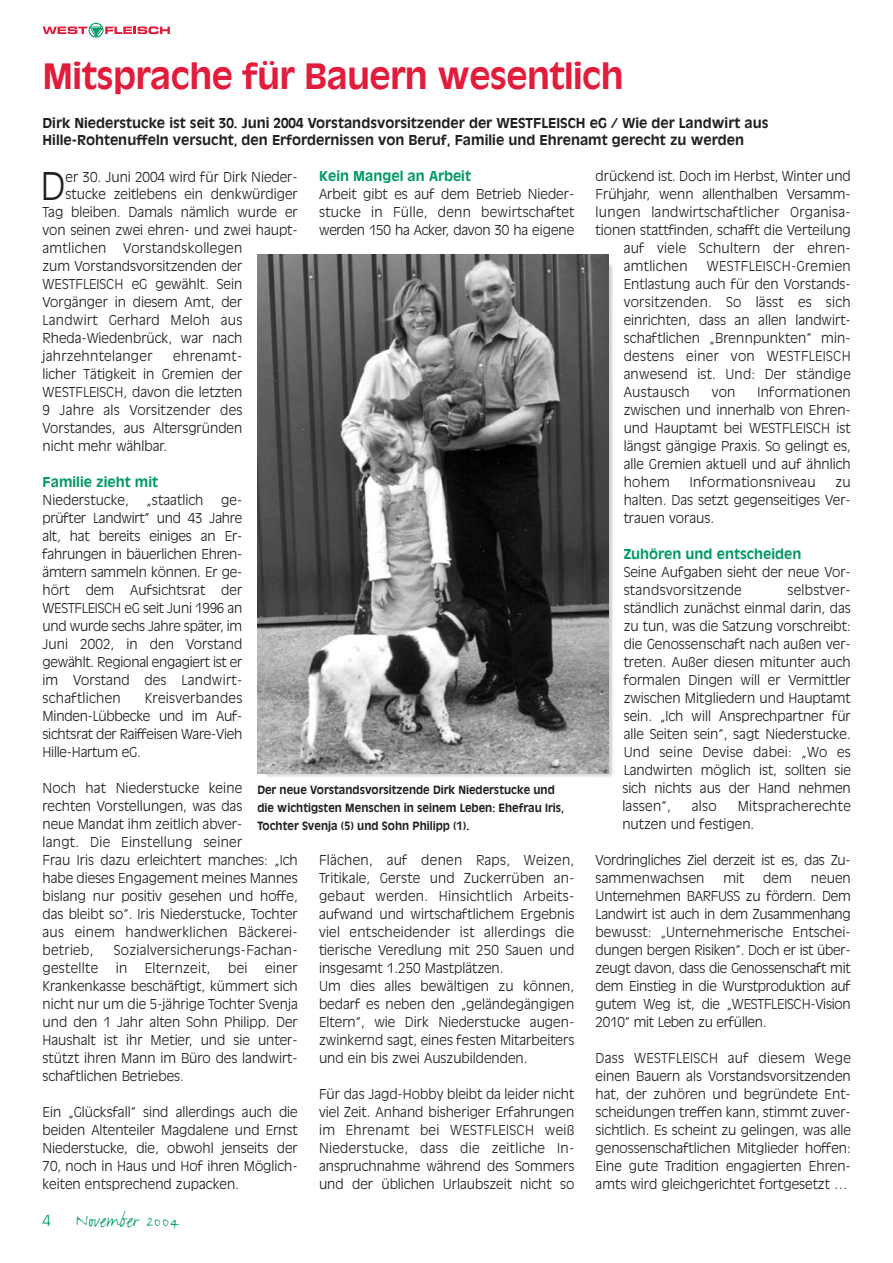
<style>
.page{position:relative;width:893px;height:1263px;background:#fff}
.page>*{position:absolute;margin:0;border:0;box-sizing:border-box;transform-origin:0 0}
.t1{font:300 37.8px "Antique Olive";color:#231f20}
.t2{font:700 34.5px "Antique Olive";letter-spacing:-.015em;color:#e21d3c}
.t3{font:21px "FF Justlefthand";color:#009964}
.t4{font:300 13.5px/18px "Antique Olive";color:#231f20;text-align:justify}
.t5{font:300 13.5px "Antique Olive";letter-spacing:.02em;color:#231f20}
.t6{font:700 13.5px/18px "Antique Olive";color:#231f20}
.t7{font:700 13.5px "Antique Olive";color:#009964}
.t8{font:700 11.25px/18px "Antique Olive";color:#231f20;scale:.95 1}
.s1{font-family:"Antique Olive";font-weight:300;font-size:15px}
</style>
<div class="page">
<img style="left:264px;top:261px;width:349px;height:516px">
<div style="left:89px;top:23px;width:14px;height:15px;border:1px solid #009964;border-radius:50%"></div>
<svg style="left:43px;top:26px;width:127px;height:12px"></svg>
<img style="left:257px;top:254px;width:351px;height:519px">
<h2 class="t2" style="left:43px;top:62px;width:583px">Mitsprache für Bauern wesentlich</h2>
<p class="t6" style="left:43px;top:114px;width:727px">Dirk Niederstucke ist seit 30. Juni 2004 Vorstandsvorsitzender der WESTFLEISCH eG / Wie der Landwirt aus<br>Hille-Rohtenuffeln versucht, den Erfordernissen von Beruf, Familie und Ehrenamt gerecht zu werden</p>
<h1 class="t1" style="left:40px;top:170px;width:27px">D</h1>
<p class="t4" style="left:66px;top:168px;width:234px">er 30. Juni 2004 wird für Dirk Nieder-</p>
<p class="t7" style="left:319px;top:171px;width:153px">Kein Mangel an Arbeit</p>
<p class="t4" style="left:319px;top:186px;width:257px">Arbeit gibt es auf dem Betrieb Nieder&shy;stucke in Fülle, denn bewirtschaftet werden 150 ha Acker, davon 30 ha eigene</p>
<p class="t4" style="left:595px;top:168px;width:257px">drückend ist. Doch im Herbst, Winter und</p>
<p class="t4" style="left:595px;top:186px;width:257px">Frühjahr, wenn allenthalben Versamm-</p>
<p class="t5" style="left:595px;top:207px;width:257px">lungen landwirtschaftlicher Organisa-</p>
<p class="t4" style="left:595px;top:222px;width:257px">tionen stattfinden, schafft die Verteilung</p>
<p class="t5" style="left:623px;top:243px;width:229px">auf viele Schultern der ehren-</p>
<p class="t5" style="left:623px;top:261px;width:65px">amtlichen</p>
<p class="t4" style="left:66px;top:186px;width:234px">stucke zeitlebens ein denkwürdiger</p>
<p class="t4" style="left:43px;top:204px;width:257px">Tag bleiben. Damals nämlich wurde er</p>
<p class="t4" style="left:43px;top:222px;width:257px">von seinen zwei ehren- und zwei haupt-</p>
<p class="t5" style="left:43px;top:243px;width:201px">amtlichen Vorstandskollegen</p>
<p class="t4" style="left:43px;top:258px;width:201px">zum Vorstandsvorsitzenden der</p>
<p class="t4" style="left:43px;top:276px;width:201px">WESTFLEISCH eG gewählt. Sein</p>
<p class="t4" style="left:43px;top:294px;width:201px">Vorgänger in diesem Amt, der</p>
<p class="t5" style="left:43px;top:315px;width:201px">Landwirt Gerhard Meloh aus</p>
<p class="t4" style="left:43px;top:330px;width:201px">Rheda-Wiedenbrück, war nach</p>
<p class="t5" style="left:43px;top:351px;width:111px">jahrzehntelanger</p>
<p class="t4" style="left:623px;top:258px;width:229px;text-indent:83px">WESTFLEISCH-Gremien Entlastung auch für den Vorstands&shy;vorsitzenden. So lässt es sich einrichten, dass an allen landwirt&shy;schaftlichen „Brennpunkten“ min&shy;destens einer von WESTFLEISCH anwesend ist. Und: Der ständige Austausch</p>
<p class="t4" style="left:43px;top:348px;width:201px;text-indent:131px">ehrenamt&shy;licher Tätigkeit in Gremien der WESTFLEISCH, davon die letzten 9 Jahre als Vorsitzender des Vorstandes, aus Altersgründen nicht mehr wählbar.</p>
<p class="t7" style="left:43px;top:477px;width:117px">Familie zieht mit</p>
<p class="t4" style="left:43px;top:492px;width:88px">Niederstucke,</p>
<p class="t4" style="left:147px;top:492px;width:58px">„staatlich</p>
<p class="t4" style="left:623px;top:384px;width:229px;text-indent:134px">Informationen zwischen und innerhalb von Ehren&shy;und Hauptamt bei WESTFLEISCH ist längst gängige Praxis. So gelingt es, alle Gremien aktuell und auf ähnlich hohem</p>
<p class="t4" style="left:711px;top:384px;width:25px">von</p>
<p class="t5" style="left:689px;top:477px;width:127px">Informationsniveau</p>
<p class="t4" style="left:623px;top:474px;width:229px;text-indent:212px">zu halten. Das setzt gegenseitiges Ver&shy;trauen voraus.</p>
<p class="t7" style="left:623px;top:549px;width:179px">Zuhören und entscheiden</p>
<p class="t4" style="left:623px;top:564px;width:229px">Seine Aufgaben sieht der neue Vor&shy;standsvorsitzende</p>
<p class="t4" style="left:43px;top:492px;width:201px;text-indent:179px">ge&shy;prüfter Landwirt“ und 43 Jahre alt, hat bereits einiges an Er&shy;fahrungen in bäuerlichen Ehren&shy;ämtern sammeln können. Er ge&shy;hört dem Aufsichtsrat der WESTFLEISCH eG seit Juni 1996 an und wurde sechs Jahre später, im Juni 2002, in den Vorstand gewählt. Regional engagiert ist er im Vorstand des Landwirt&shy;schaftlichen</p>
<p class="t4" style="left:622px;top:582px;width:230px;text-indent:165px">selbstver&shy;ständlich zunächst einmal darin, das zu tun, was die Satzung vorschreibt: die Genossenschaft nach außen ver&shy;treten. Außer diesen mitunter auch formalen Dingen will er Vermittler zwischen Mitgliedern und Hauptamt sein. „Ich will Ansprechpartner für alle Seiten sein“, sagt Niederstucke.<br>Und seine Devise dabei: „Wo es Landwirten möglich ist, sollten sie sich nichts aus der Hand nehmen lassen“,</p>
<p class="t4" style="left:43px;top:690px;width:201px;text-indent:102px">Kreisverbandes Minden-Lübbecke und im Auf&shy;sichtsrat der Raiffeisen Ware-Vieh Hille-Hartum eG.</p>
<p class="t4" style="left:43px;top:780px;width:257px;text-align:left">Noch hat Niederstucke keine<br>rechten Vorstellungen, was das<br>neue Mandat ihm zeitlich abver-<br>langt. Die Einstellung seiner<br>Frau Iris dazu erleichtert manches: „Ich habe dieses Engagement meines Mannes bislang nur positiv gesehen und hoffe, das bleibt so“. Iris Niederstucke, Tochter aus einem handwerklichen Bäckerei&shy;betrieb,</p>
<p class="t8" style="left:257px;top:781px;width:324px">Der neue Vorstandsvorsitzende Dirk Niederstucke und die wichtigsten Menschen in seinem Leben: Ehefrau Iris,<br>Tochter Svenja (5) und Sohn Philipp (1).</p>
<p class="t4" style="left:622px;top:798px;width:230px;text-indent:115px">Mitspracherechte nutzen und festigen.</p>
<p class="t4" style="left:595px;top:852px;width:257px">Vordringliches Ziel derzeit ist es, das Zu&shy;sammenwachsen</p>
<p class="t4" style="left:691px;top:798px;width:26px">also</p>
<p class="t4" style="left:319px;top:852px;width:257px;text-align:left">Flächen, auf denen Raps, Weizen, Tritikale, Gerste und Zuckerrüben an&shy;gebaut werden. Hinsichtlich Arbeits&shy;aufwand und wirtschaftlichem Ergebnis viel entscheidender ist allerdings die tierische Veredlung mit 250 Sauen und insgesamt 1.250 Mastplätzen.<br>Um dies alles bewältigen zu können, bedarf es neben den „geländegängigen Eltern“, wie Dirk Niederstucke augen&shy;zwinkernd sagt, eines festen Mitarbeiters und ein bis zwei Auszubildenden.</p>
<p class="t4" style="left:319px;top:1086px;width:257px">Für das Jagd-Hobby bleibt da leider nicht viel Zeit. Anhand bisheriger Erfahrungen im Ehrenamt bei WESTFLEISCH weiß Niederstucke, dass die zeitliche In&shy;anspruchnahme während des Sommers und der üblichen Urlaubszeit nicht so</p>
<p class="t4" style="left:723px;top:870px;width:23px">mit</p>
<p class="t4" style="left:763px;top:870px;width:30px">dem</p>
<p class="t4" style="left:595px;top:870px;width:257px;text-indent:215px">neuen Unternehmen BARFUSS zu fördern. Dem Landwirt ist auch in dem Zusammenhang bewusst: „Unternehmerische Entschei&shy;dungen bergen Risiken“. Doch er ist über&shy;zeugt davon, dass die Genossenschaft mit dem Einstieg in die Wurstproduktion auf gutem Weg ist, die „WESTFLEISCH-Vision 2010“ mit Leben zu erfüllen.</p>
<p class="t4" style="left:595px;top:1050px;width:257px">Dass WESTFLEISCH auf diesem Wege einen Bauern als Vorstandsvorsitzenden hat, der zuhören und begründete Ent&shy;scheidungen treffen kann, stimmt zuver&shy;sichtlich. Es scheint zu gelingen, was alle genossenschaftlichen Mitglieder hoffen:<br>Eine gute Tradition engagierten Ehren&shy;amts wird gleichgerichtet fortgesetzt …</p>
<p class="t5" style="left:114px;top:945px;width:185px">Sozialversicherungs-Fachan-</p>
<p class="t4" style="left:43px;top:960px;width:257px;text-indent:222px">einer Krankenkasse beschäftigt, kümmert sich nicht nur um die 5-jährige Tochter Svenja und den 1 Jahr alten Sohn Philipp. Der Haushalt ist ihr Metier, und sie unter&shy;stützt ihren Mann im Büro des landwirt&shy;schaftlichen Betriebes.</p>
<p class="t4" style="left:43px;top:1104px;width:257px">Ein „Glücksfall“ sind allerdings auch die beiden Altenteiler Magdalene und Ernst Niederstucke, die, obwohl jenseits der 70, noch in Haus und Hof ihren Möglich&shy;keiten entsprechend zupacken.</p>
<p class="t5" style="left:43px;top:963px;width:57px">gestellte</p>
<p class="t4" style="left:116px;top:960px;width:13px">in</p>
<p class="t5" style="left:145px;top:963px;width:67px">Elternzeit,</p>
<p class="t4" style="left:228px;top:960px;width:21px">bei</p>
<h3 class="t3" style="left:43px;top:1213px;width:137px"><span class="s1">4</span> November 2004</h3>
</div>
